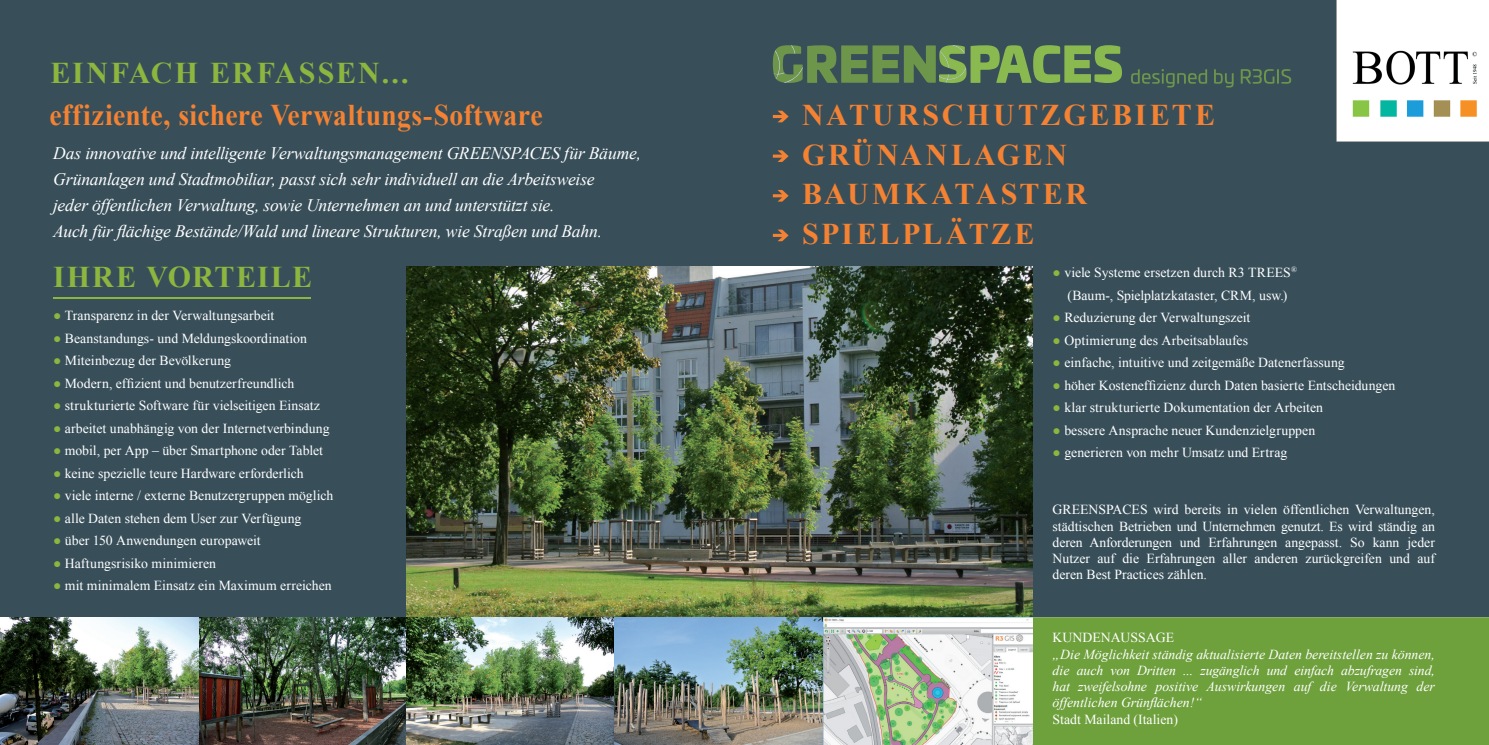
<style>
.page{position:relative;width:1489px;height:745px;background:#fff}
.page>*{position:absolute;margin:0;border:0;box-sizing:border-box;transform-origin:0 0}
.t1{font:700 30px/39.6px "Times New Roman";letter-spacing:.09em;color:#f48232}
.t2{font:700 30px "Times New Roman";letter-spacing:.01em;color:#f48232;scale:.92 1}
.t3{font:700 30px "Times New Roman";letter-spacing:.065em;color:#8cb63e}
.t4{font:italic 17.5px/26.2px "Times New Roman";letter-spacing:-.01em;color:#fff}
.t5{font:13.75px/16.2px "Times New Roman";color:#fff;text-align:center}
.t6{font:italic 13.75px/16.2px "Times New Roman";color:#fff;text-align:justify}
.s1{font-family:"Arial";font-weight:900;color:#8cb63e}
</style>
<div class="page">
<div style="left:0;top:0;width:1488px;height:617px;background:#384f5a"></div>
<hr style="left:53px;top:297px;width:258px;height:1px;background:#8cb63e">
<img style="left:406px;top:267px;width:626px;height:350px">
<div style="left:1032px;top:617px;width:456px;height:127px;background:#6ea03c"></div>
<img style="left:0;top:617px;width:1032px;height:127px">
<svg style="left:772px;top:45px;width:349px;height:38px;background:#638752"></svg>
<img style="left:1336px;top:0;width:152px;height:141px">
<svg style="left:1130px;top:69px;width:76px;height:18px"></svg>
<svg style="left:1213px;top:69px;width:20px;height:18px"></svg>
<svg style="left:1240px;top:69px;width:51px;height:15px"></svg>
<svg style="left:772px;top:111px;width:16px;height:11px"></svg>
<svg style="left:772px;top:150px;width:16px;height:12px"></svg>
<svg style="left:772px;top:190px;width:16px;height:11px"></svg>
<svg style="left:772px;top:229px;width:16px;height:12px"></svg>
<h1 class="t3" style="left:50px;top:52px;width:360px">EINFACH ERFASSEN...</h1>
<h1 class="t2" style="left:50px;top:94px;width:537px">effiziente, sichere Verwaltungs-Software</h1>
<p class="t4" style="left:53px;top:139px;width:589px">Das innovative und intelligente Verwaltungsmanagement GREENSPACES für Bäume, Grünanlagen und Stadtmobiliar, passt sich sehr individuell an die Arbeitsweise<br>jeder öffentlichen Verwaltung, sowie Unternehmen an und unterstützt sie.<br>Auch für flächige Bestände/Wald und lineare Strukturen, wie Straßen und Bahn.</p>
<h1 class="t3" style="left:53px;top:256px;width:260px">IHRE VORTEILE</h1>
<p class="t5" style="left:53px;top:307px;width:222px"><span class="s1">●</span> Transparenz in der Verwaltungsarbeit</p>
<p class="t5" style="left:53px;top:329px;width:255px"><span class="s1">●</span> Beanstandungs- und Meldungskoordination</p>
<p class="t5" style="left:53px;top:352px;width:179px"><span class="s1">●</span> Miteinbezug der Bevölkerung</p>
<p class="t5" style="left:53px;top:374px;width:243px"><span class="s1">●</span> Modern, effizient und benutzerfreundlich</p>
<p class="t5" style="left:53px;top:397px;width:268px"><span class="s1">●</span> strukturierte Software für vielseitigen Einsatz</p>
<p class="t5" style="left:53px;top:419px;width:278px"><span class="s1">●</span> arbeitet unabhängig von der Internetverbindung</p>
<p class="t5" style="left:53px;top:442px;width:271px"><span class="s1">●</span> mobil, per App – über Smartphone oder Tablet</p>
<p class="t5" style="left:53px;top:464px;width:252px"><span class="s1">●</span> keine spezielle teure Hardware erforderlich</p>
<p class="t5" style="left:53px;top:487px;width:281px"><span class="s1">●</span> viele interne / externe Benutzergruppen möglich</p>
<p class="t5" style="left:53px;top:509px;width:250px"><span class="s1">●</span> alle Daten stehen dem User zur Verfügung</p>
<p class="t5" style="left:53px;top:532px;width:209px"><span class="s1">●</span> über 150 Anwendungen europaweit</p>
<p class="t5" style="left:53px;top:554px;width:164px"><span class="s1">●</span> Haftungsrisiko minimieren</p>
<p class="t5" style="left:53px;top:577px;width:280px"><span class="s1">●</span> mit minimalem Einsatz ein Maximum erreichen</p>
<h1 class="t1" style="left:802px;top:94px;width:414px">NATURSCHUTZGEBIETE<br>GRÜNANLAGEN<br>BAUMKATASTER<br>SPIELPLÄTZE</h1>
<p class="t5" style="left:1052px;top:260px;width:246px;line-height:22.6px"><span class="s1">●</span> viele Systeme ersetzen durch R3 TREES<sup>® </sup>(Baum-, Spielplatzkataster, CRM, usw.)</p>
<p class="t5" style="left:1052px;top:309px;width:199px"><span class="s1">●</span> Reduzierung der Verwaltungszeit</p>
<p class="t5" style="left:1052px;top:331px;width:197px"><span class="s1">●</span> Optimierung des Arbeitsablaufes</p>
<p class="t5" style="left:1052px;top:354px;width:293px"><span class="s1">●</span> einfache, intuitive und zeitgemäße Datenerfassung</p>
<p class="t5" style="left:1052px;top:376px;width:344px"><span class="s1">●</span> höher Kosteneffizienz durch Daten basierte Entscheidungen</p>
<p class="t5" style="left:1052px;top:399px;width:272px"><span class="s1">●</span> klar strukturierte Dokumentation der Arbeiten</p>
<p class="t5" style="left:1052px;top:421px;width:264px"><span class="s1">●</span> bessere Ansprache neuer Kundenzielgruppen</p>
<p class="t5" style="left:1052px;top:444px;width:236px"><span class="s1">●</span> generieren von mehr Umsatz und Ertrag</p>
<p class="t5" style="left:1052px;top:501px;width:384px;text-align:justify">GREENSPACES wird bereits in vielen öffentlichen Verwaltungen, städtischen Betrieben und Unternehmen genutzt. Es wird ständig an deren Anforderungen und Erfahrungen angepasst. So kann jeder Nutzer auf die Erfahrungen aller anderen zurückgreifen und auf deren Best Practices zählen.</p>
<p class="t5" style="left:1052px;top:629px;width:123px">KUNDENAUSSAGE</p>
<p class="t6" style="left:1052px;top:645px;width:384px">„Die Möglichkeit ständig aktualisierte Daten bereitstellen zu können, die auch von Dritten ... zugänglich und einfach abzufragen sind, hat zweifelsohne positive Auswirkungen auf die Verwaltung der öffentlichen Grünflächen!“</p>
<p class="t5" style="left:1052px;top:710px;width:127px">Stadt Mailand (Italien)</p>
</div>
